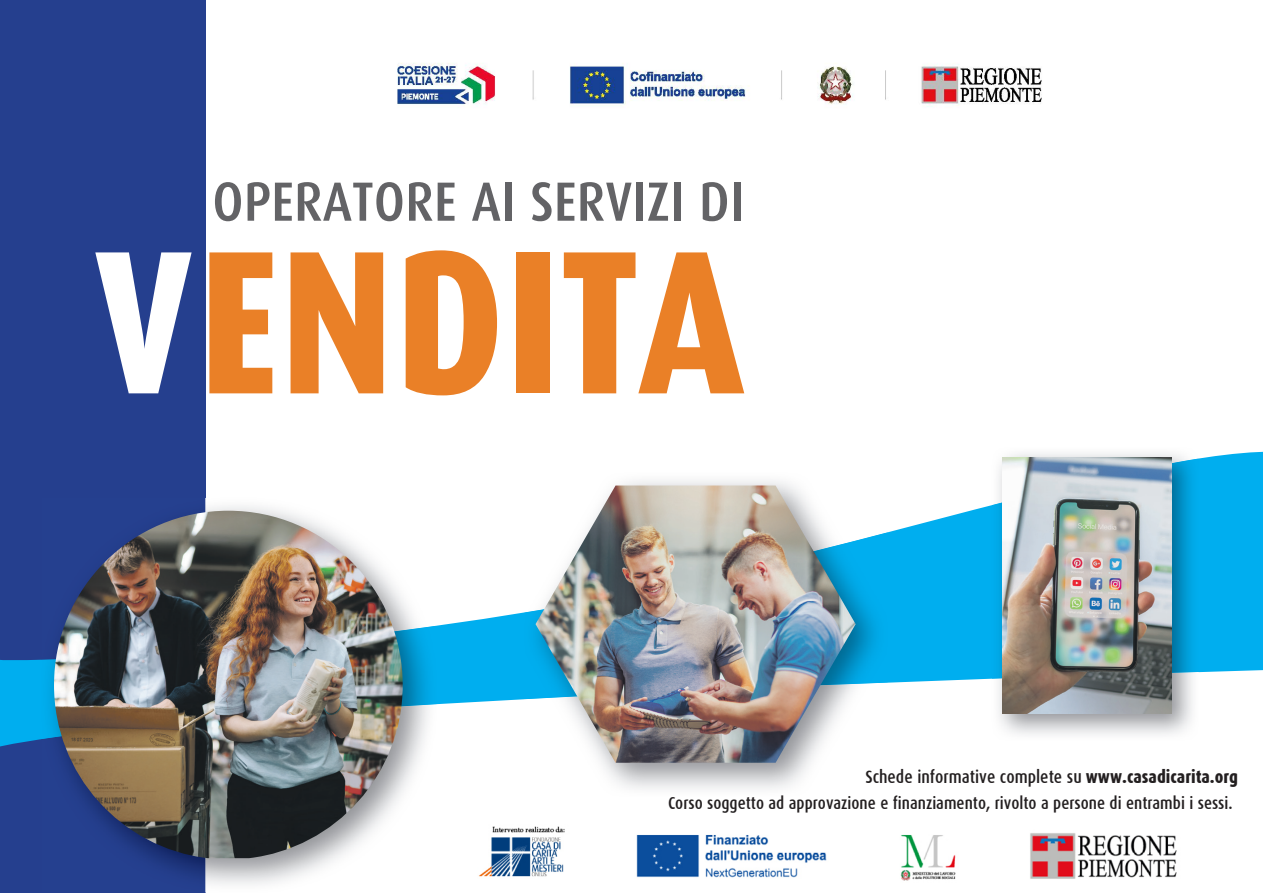
<style>
.page{position:relative;width:1263px;height:893px;background:#fff}
.page>*{position:absolute;margin:0;border:0;box-sizing:border-box;transform-origin:0 0}
.t1{font:800 204.75px "Dax Condensed";color:#ea8027}
.t2{font:500 55.35px "Dax Condensed";color:#636366;scale:1.06 1}
.t3{font:500 18px "Dax Condensed";color:#231f20}
.t4{font:500 17.4px "Dax Condensed";color:#231f20}
.s1{color:#fff}
.s2{font-weight:800}
</style>
<div class="page">
<div style="left:0;top:0;width:205px;height:893px;background:#253f8e"></div>
<svg style="left:0;top:420px;width:1263px;height:327px"></svg>
<img style="left:41px;top:498px;width:396px;height:394px">
<img style="left:41px;top:626px;width:396px;height:113px">
<img style="left:54px;top:511px;width:349px;height:347px">
<img style="left:992px;top:447px;width:207px;height:294px">
<img style="left:992px;top:458px;width:207px;height:221px">
<img style="left:1002px;top:457px;width:169px;height:256px">
<img style="left:524px;top:472px;width:364px;height:317px">
<img style="left:524px;top:532px;width:364px;height:167px">
<img style="left:535px;top:485px;width:321px;height:278px">
<img style="left:397px;top:63px;width:645px;height:44px">
<img style="left:396px;top:825px;width:781px;height:58px">
<h2 class="t2" style="left:212px;top:171px;width:503px">OPERATORE AI SERVIZI DI</h2>
<h1 class="t1" style="left:95px;top:208px;width:650px"><span class="s1">V</span>ENDITA</h1>
<p class="t3" style="left:865px;top:767px;width:374px">Schede informative complete su <span class="s2">www.casadicarita.org</span></p>
<p class="t4" style="left:668px;top:793px;width:566px">Corso soggetto ad approvazione e finanziamento, rivolto a persone di entrambi i sessi.</p>
</div>
